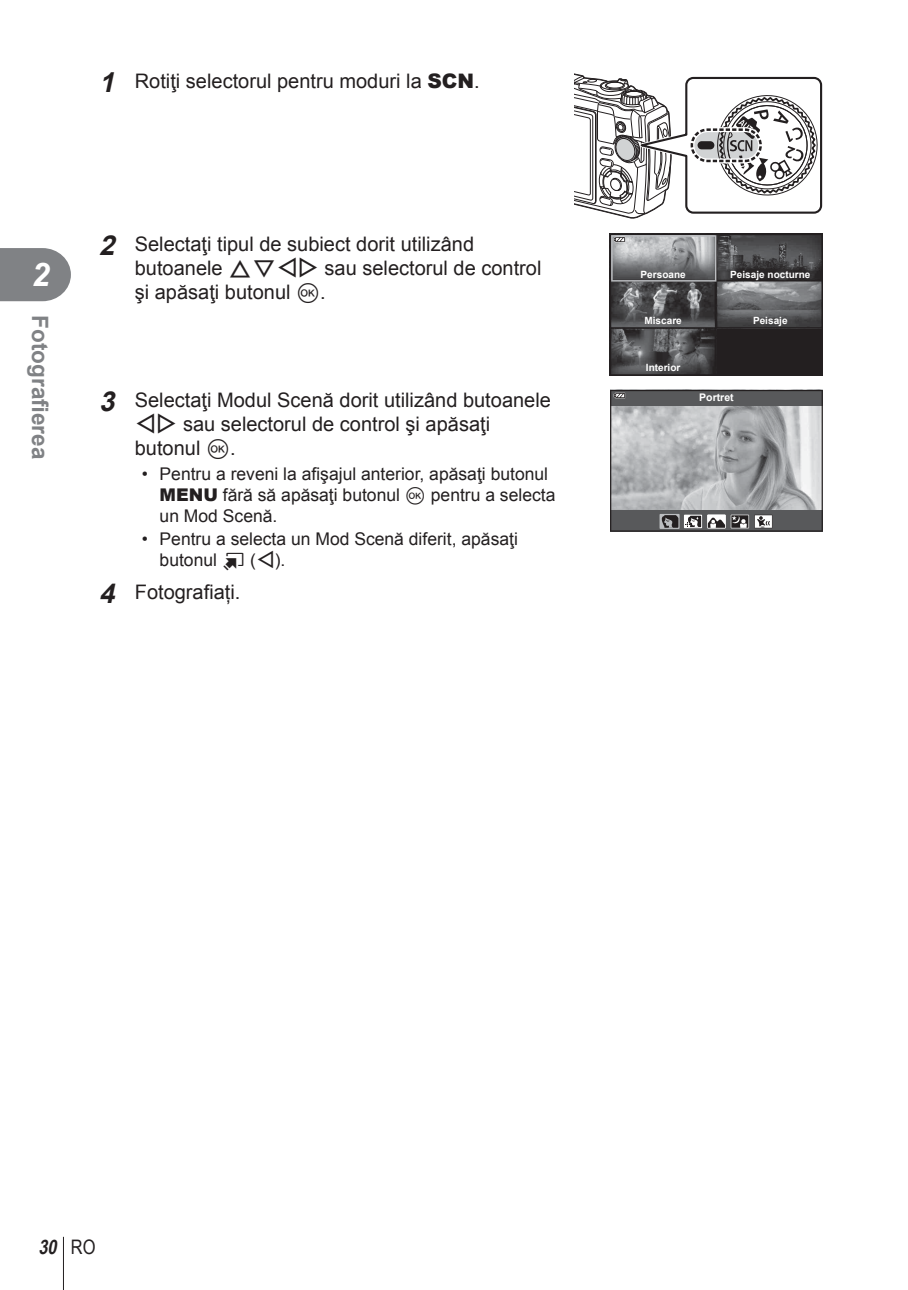
<style>
.page{position:relative;width:908px;height:1290px;background:#fff}
.page>*{position:absolute;margin:0;border:0;box-sizing:border-box;transform-origin:0 0}
.t1{font:italic 700 32.5px "Arial";color:#fff}
.t2{font:700 22.5px "Arial";color:#808285}
.t3{font:20px/24px "Arial";color:#231f20}
.t4{font:italic 700 20px "Arial Narrow";color:#231f20}
.t5{font:17.5px/21px "Arial";color:#231f20}
.t6{font:700 10.5px "Arial";color:#fff}
.t7{font:700 10px "Arial";color:#fff}
.s1{font-weight:700;font-style:italic;font-size:27.5px}
.s2{font-weight:900}
.s3{font-family:"olympus 15"}
.s4{font-family:"Olympus 7"}
.s5{font-family:"Olympus 28"}
.s6{font-weight:400;font-style:normal}
</style>
<div class="page">
<svg style="left:0;top:248px;width:71px;height:53px;background:#8b8c8f"></svg>
<hr style="left:63px;top:1237px;width:1px;height:53px;background:#231f20">
<svg style="left:574px;top:73px;width:249px;height:146px"></svg>
<div style="left:697px;top:141px;width:17px;height:8px;background:#231f20;border-radius:4px"></div>
<div style="left:689px;top:127px;width:73px;height:36px;border:5px solid #fff;border-radius:16px"></div>
<div style="left:690px;top:128px;width:71px;height:34px;border:2px dashed #231f20;border-radius:16px"></div>
<svg style="left:609px;top:234px;width:213px;height:142px;background:#565657"></svg>
<svg style="left:610px;top:390px;width:212px;height:142px;background:#9c9ea0"></svg>
<p class="t3" style="left:99px;top:69px;width:382px"><span class="s1">1</span> Rotiţi selectorul pentru moduri la <span class="s2">SCN</span>.</p>
<h1 class="t1" style="left:32px;top:257px;width:20px">2</h1>
<p class="t2" style="left:53px;top:315px;width:145px;rotate:90deg">Fotografierea</p>
<p class="t3" style="left:135px;top:232px;width:408px;text-indent:-35px"><span class="s1">2</span> Selectaţi tipul de subiect dorit utilizând butoanele <span class="s3">FGHI</span> sau selectorul de control şi apăsaţi butonul <span class="s4">Q</span>.</p>
<p class="t3" style="left:135px;top:388px;width:417px;text-indent:-35px"><span class="s1">3</span> Selectaţi Modul Scenă dorit utilizând butoanele<br><span class="s3">HI</span> sau selectorul de control şi apăsaţi butonul <span class="s4">Q</span>.</p>
<p class="t5" style="left:159px;top:464px;width:397px;text-indent:-18px">• Pentru a reveni la afişajul anterior, apăsaţi butonul<br><span class="s2">MENU</span> fără să apăsaţi butonul <span class="s4">Q</span> pentru a selecta un Mod Scenă.</p>
<p class="t5" style="left:159px;top:529px;width:359px;text-indent:-18px">• Pentru a selecta un Mod Scenă diferit, apăsaţi butonul <span class="s5">u</span> (<span class="s3">H</span>).</p>
<p class="t3" style="left:99px;top:580px;width:143px"><span class="s1">4</span> Fotografiați.</p>
<p class="t7" style="left:640px;top:269px;width:47px">Persoane</p>
<p class="t7" style="left:730px;top:269px;width:82px">Peisaje nocturne</p>
<p class="t7" style="left:644px;top:315px;width:39px">Miscare</p>
<p class="t7" style="left:752px;top:315px;width:36px">Peisaje</p>
<p class="t7" style="left:645px;top:362px;width:36px">Interior</p>
<p class="t6" style="left:699px;top:392px;width:36px">Portret</p>
<p class="t4" style="left:38px;top:1235px;width:59px">30 <span class="s6">RO</span></p>
</div>
